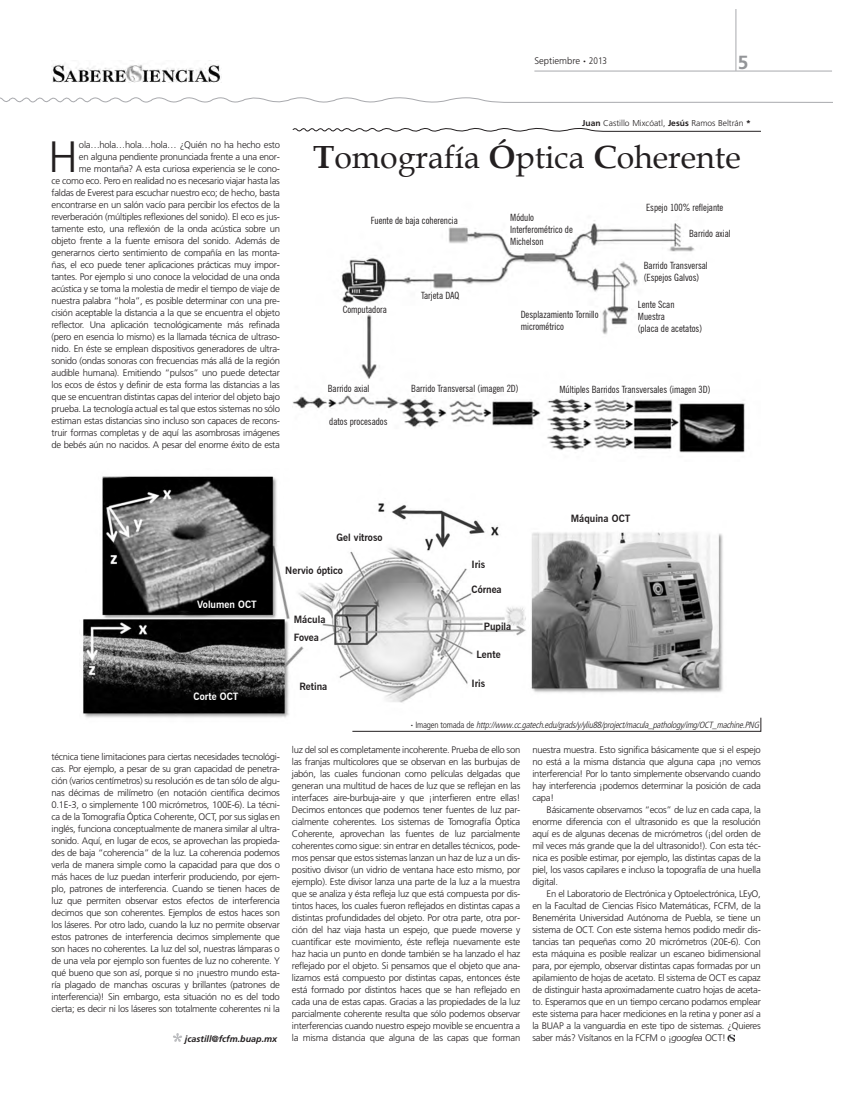
<style>
.page{position:relative;width:841px;height:1107px;background:#fff}
.page>*{position:absolute;margin:0;border:0;box-sizing:border-box;transform-origin:0 0}
.t1{font:300 43.9px "Frutiger";color:#231f20}
.t2{font:32px "Book Antiqua";color:#231f20}
.t3{font:700 19px "Frutiger";color:#939598}
.t4{font:condensed 10px/12px "News Gothic BT";color:#231f20}
.t5{font:700 10px/18px "News Gothic BT";color:#231f20}
.t6{font:700 10px "News Gothic BT";color:#fff}
.t7{font:300 9.5px/12px "Frutiger";letter-spacing:-.03em;color:#231f20;text-align:justify}
.t8{font:300 9.5px "Frutiger";color:#231f20}
.t9{font:italic 300 condensed 9px "Frutiger";color:#231f20}
.t10{font:italic 700 9px "Frutiger";color:#231f20}
.t11{font:300 8.5px "Frutiger";color:#231f20}
.s1{font-weight:900}
.s2{font-stretch:condensed}
.s3{font-weight:700}
.s4{font-weight:700;font-style:normal}
.s5{font-style:normal}
.s6{font-style:italic}
</style>
<div class="page">
<hr style="left:735px;top:9px;width:1px;height:62px;background:#a8a9ad">
<hr style="left:534px;top:71px;width:297px;height:1px;background:#a8a9ad">
<svg style="left:0;top:97px;width:833px;height:6px"></svg>
<img style="left:52px;top:60px;width:170px;height:23px">
<svg style="left:292px;top:127px;width:468px;height:5px"></svg>
<svg style="left:173px;top:1033px;width:9px;height:9px"></svg>
<svg style="left:727px;top:1034px;width:7px;height:7px"></svg>
<img style="left:292px;top:220px;width:453px;height:233px">
<img style="left:83px;top:476px;width:640px;height:242px">
<svg style="left:352px;top:717px;width:408px;height:15px"></svg>
<p class="t8" style="left:534px;top:57px;width:74px">Septiembre <span class="s1">·</span> <span class="s2">2013</span></p>
<h3 class="t3" style="left:737px;top:55px;width:12px">5</h3>
<p class="t7" style="left:52px;top:140px;width:230px;text-align:right">ola…hola…hola…hola… ¿Quién no ha hecho esto<br>en alguna pendiente pronunciada frente a una enor-<br>me montaña? A esta curiosa experiencia se le cono-<br>ce como eco. Pero en realidad no es necesario viajar hasta las faldas de Everest para escuchar nuestro eco; de hecho, basta encontrarse en un salón vacío para percibir los efectos de la reverberación (múltiples reflexiones del sonido). El eco es jus&shy;tamente esto, una reflexión de la onda acústica sobre un objeto frente a la fuente emisora del sonido. Además de generarnos cierto sentimiento de compañía en las monta&shy;ñas, el eco puede tener aplicaciones prácticas muy impor&shy;tantes. Por ejemplo si uno conoce la velocidad de una onda acústica y se toma la molestia de medir el tiempo de viaje de nuestra palabra “hola”, es posible determinar con una pre&shy;cisión aceptable la distancia a la que se encuentra el objeto reflector. Una aplicación tecnológicamente más refinada (pero en esencia lo mismo) es la llamada técnica de ultraso&shy;nido. En éste se emplean dispositivos generadores de ultra&shy;sonido (ondas sonoras con frecuencias más allá de la región audible humana). Emitiendo “pulsos” uno puede detectar los ecos de éstos y definir de esta forma las distancias a las que se encuentran distintas capas del interior del objeto bajo prueba. La tecnología actual es tal que estos sistemas no sólo estiman estas distancias sino incluso son capaces de recons&shy;truir formas completas y de aquí las asombrosas imágenes de bebés aún no nacidos. A pesar del enorme éxito de esta</p>
<h1 class="t1" style="left:48px;top:139px;width:31px">H</h1>
<p class="t11" style="left:582px;top:120px;width:170px"><span class="s3">Juan</span> Castillo Mixcóatl, <span class="s3">Jesús</span> Ramos Beltrán <span class="s3">*</span></p>
<h2 class="t2" style="left:313px;top:137px;width:429px"><span class="s3">T</span>omografía <span class="s3">Ó</span>ptica <span class="s3">C</span>oherente</h2>
<p class="t4" style="left:370px;top:215px;width:88px">Fuente de baja coherencia</p>
<p class="t4" style="left:510px;top:211px;width:64px">Módulo<br>Interferométrico de<br>Michelson</p>
<p class="t4" style="left:342px;top:304px;width:46px">Computadora</p>
<p class="t4" style="left:421px;top:289px;width:40px">Tarjeta DAQ</p>
<p class="t4" style="left:520px;top:308px;width:79px">Desplazamiento Tornillo micrométrico</p>
<p class="t4" style="left:645px;top:202px;width:79px">Espejo 100% reflejante</p>
<p class="t4" style="left:688px;top:227px;width:43px">Barrido axial</p>
<p class="t4" style="left:643px;top:260px;width:65px">Barrido Transversal (Espejos Galvos)</p>
<p class="t4" style="left:637px;top:298px;width:66px">Lente Scan<br>Muestra<br>(placa de acetatos)</p>
<p class="t4" style="left:327px;top:382px;width:43px">Barrido axial</p>
<p class="t4" style="left:411px;top:382px;width:109px">Barrido Transversal (imagen 2D)</p>
<p class="t4" style="left:559px;top:383px;width:152px">Múltiples Barridos Transversales (imagen 3D)</p>
<p class="t4" style="left:329px;top:415px;width:60px">datos procesados</p>
<p class="t5" style="left:570px;top:510px;width:61px">Máquina OCT</p>
<p class="t6" style="left:197px;top:598px;width:61px">Volumen OCT</p>
<p class="t6" style="left:193px;top:690px;width:46px">Corte OCT</p>
<p class="t5" style="left:336px;top:528px;width:48px">Gel vitroso</p>
<p class="t5" style="left:285px;top:562px;width:59px">Nervio óptico</p>
<p class="t5" style="left:471px;top:556px;width:15px">Iris</p>
<p class="t5" style="left:471px;top:580px;width:32px">Córnea</p>
<p class="t5" style="left:293px;top:610px;width:33px">Mácula<br>Fovea</p>
<p class="t5" style="left:483px;top:617px;width:29px">Pupila</p>
<p class="t5" style="left:476px;top:646px;width:26px">Lente</p>
<p class="t5" style="left:471px;top:674px;width:15px">Iris</p>
<p class="t5" style="left:299px;top:678px;width:29px">Retina</p>
<p class="t9" style="left:410px;top:721px;width:351px"><span class="s4">·</span> <span class="s5">I m a g e n t o m a d a d e</span> http://www.cc.gatech.edu/grads/y/yliu88/project/macula_pathology/img/OCT_machine.PNG</p>
<p class="t7" style="left:51px;top:752px;width:230px">técnica tiene limitaciones para ciertas necesidades tecnológi&shy;cas. Por ejemplo, a pesar de su gran capacidad de penetra&shy;ción (varios centímetros) su resolución es de tan sólo de algu&shy;nas décimas de milímetro (en notación científica decimos 0.1E-3, o simplemente 100 micrómetros, 100E-6). La técni&shy;ca de la Tomografía Óptica Coherente, OCT, por sus siglas en inglés, funciona conceptualmente de manera similar al ultra&shy;sonido. Aquí, en lugar de ecos, se aprovechan las propieda&shy;des de baja “coherencia” de la luz. La coherencia podemos verla de manera simple como la capacidad para que dos o más haces de luz puedan interferir produciendo, por ejem&shy;plo, patrones de interferencia. Cuando se tienen haces de luz que permiten observar estos efectos de interferencia decimos que son coherentes. Ejemplos de estos haces son los láseres. Por otro lado, cuando la luz no permite observar estos patrones de interferencia decimos simplemente que son haces no coherentes. La luz del sol, nuestras lámparas o de una vela por ejemplo son fuentes de luz no coherente. Y qué bueno que son así, porque si no ¡nuestro mundo esta&shy;ría plagado de manchas oscuras y brillantes (patrones de interferencia)! Sin embargo, esta situación no es del todo cierta; es decir ni los láseres son totalmente coherentes ni la</p>
<p class="t7" style="left:292px;top:744px;width:230px">luz del sol es completamente incoherente. Prueba de ello son las franjas multicolores que se observan en las burbujas de jabón, las cuales funcionan como películas delgadas que generan una multitud de haces de luz que se reflejan en las interfaces aire-burbuja-aire y que ¡interfieren entre ellas!<br>Decimos entonces que podemos tener fuentes de luz par&shy;cialmente coherentes. Los sistemas de Tomografía Óptica Coherente, aprovechan las fuentes de luz parcialmente coherentes como sigue: sin entrar en detalles técnicos, pode&shy;mos pensar que estos sistemas lanzan un haz de luz a un dis&shy;positivo divisor (un vidrio de ventana hace esto mismo, por ejemplo). Este divisor lanza una parte de la luz a la muestra que se analiza y ésta refleja luz que está compuesta por dis&shy;tintos haces, los cuales fueron reflejados en distintas capas a distintas profundidades del objeto. Por otra parte, otra por&shy;ción del haz viaja hasta un espejo, que puede moverse y cuantificar este movimiento, éste refleja nuevamente este haz hacia un punto en donde también se ha lanzado el haz reflejado por el objeto. Si pensamos que el objeto que ana&shy;lizamos está compuesto por distintas capas, entonces éste está formado por distintos haces que se han reflejado en cada una de estas capas. Gracias a las propiedades de la luz parcialmente coherente resulta que sólo podemos observar interferencias cuando nuestro espejo movible se encuentra a la misma distancia que alguna de las capas que forman</p>
<p class="t7" style="left:532px;top:744px;width:230px">nuestra muestra. Esto significa básicamente que si el espejo no está a la misma distancia que alguna capa ¡no vemos interferencia! Por lo tanto simplemente observando cuando hay interferencia ¡podemos determinar la posición de cada capa!</p>
<p class="t7" style="left:532px;top:804px;width:230px;text-indent:14px">Básicamente observamos “ecos” de luz en cada capa, la enorme diferencia con el ultrasonido es que la resolución aquí es de algunas decenas de micrómetros (¡del orden de mil veces más grande que la del ultrasonido!). Con esta téc&shy;nica es posible estimar, por ejemplo, las distintas capas de la piel, los vasos capilares e incluso la topografía de una huella digital.</p>
<p class="t7" style="left:532px;top:888px;width:230px;text-indent:14px">En el Laboratorio de Electrónica y Optoelectrónica, LEyO, en la Facultad de Ciencias Físico Matemáticas, FCFM, de la Benemérita Universidad Autónoma de Puebla, se tiene un sistema de OCT. Con este sistema hemos podido medir dis&shy;tancias tan pequeñas como 20 micrómetros (20E-6). Con esta máquina es posible realizar un escaneo bidimensional para, por ejemplo, observar distintas capas formadas por un apilamiento de hojas de acetato. El sistema de OCT es capaz de distinguir hasta aproximadamente cuatro hojas de aceta&shy;to. Esperamos que en un tiempo cercano podamos emplear este sistema para hacer mediciones en la retina y poner así a la BUAP a la vanguardia en este tipo de sistemas. ¿Quieres saber más? Visítanos en la FCFM o ¡<span class="s6">googlea</span> OCT!</p>
<p class="t10" style="left:185px;top:1035px;width:94px">jcastill@fcfm.buap.mx</p>
</div>
